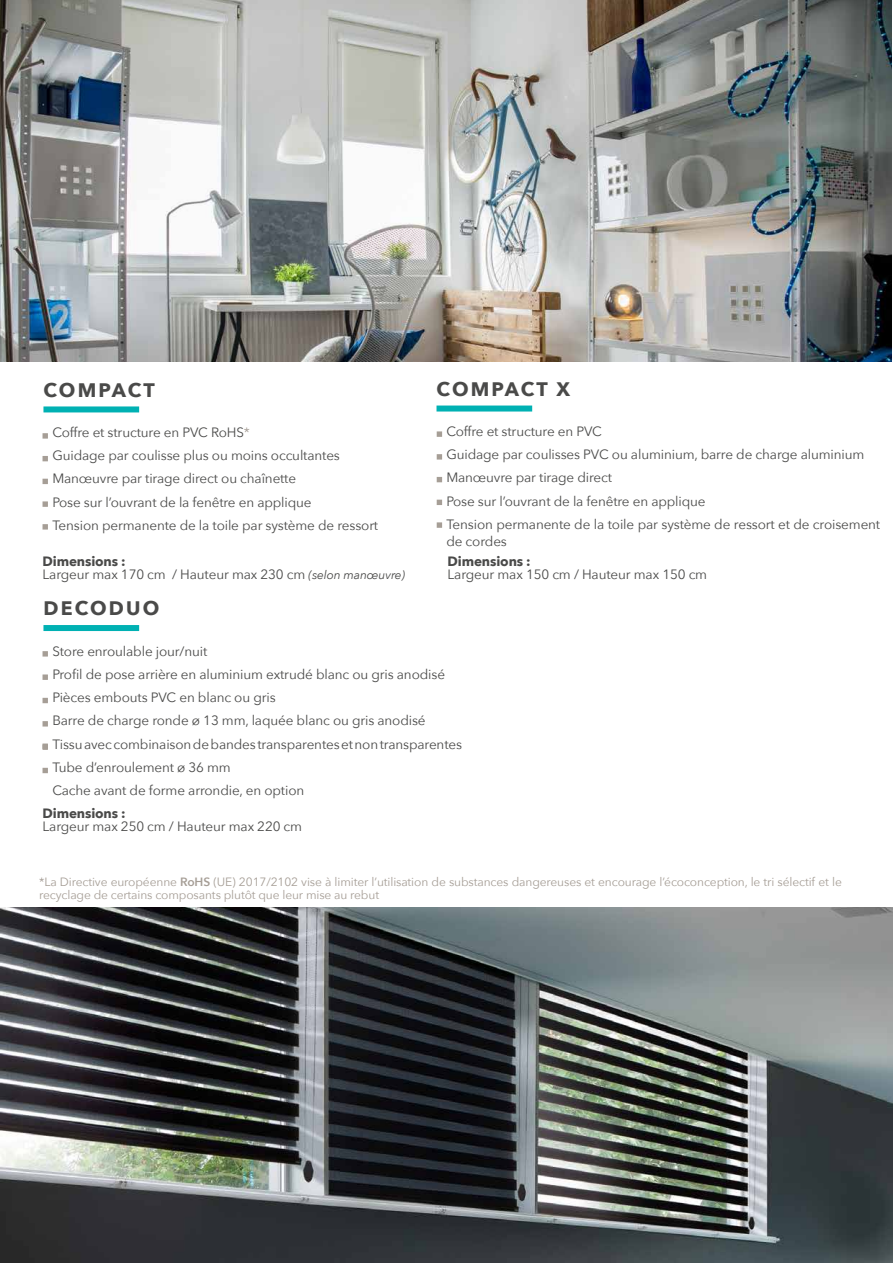
<style>
.page{position:relative;width:893px;height:1263px;background:#fff}
.page>*{position:absolute;margin:0;border:0;box-sizing:border-box;transform-origin:0 0}
.t1{font:700 19.5px "Avenir Next";letter-spacing:.105em;color:#4a4a49}
.t2{font:13.5px/23.2px "Avenir Next";letter-spacing:-.01em;color:#4a4a49}
.t3{font:700 13.5px "Avenir Next";letter-spacing:-.01em;color:#4a4a49}
.t4{font:12px/13.5px "Avenir Next";letter-spacing:-.01em;color:#a69e96}
.s1{color:#a69e96}
.s2{font-weight:700}
.s3{font-style:italic;font-size:12px}
.s4{font-weight:600}
</style>
<div class="page">
<img style="left:0;top:0;width:891px;height:362px">
<div style="left:43px;top:406px;width:96px;height:6px;background:#00b1b3"></div>
<div style="left:436px;top:405px;width:96px;height:6px;background:#00b1b3"></div>
<svg style="left:437px;top:431px;width:5px;height:6px"></svg>
<svg style="left:437px;top:454px;width:5px;height:6px"></svg>
<svg style="left:437px;top:477px;width:5px;height:5px"></svg>
<svg style="left:437px;top:500px;width:5px;height:5px"></svg>
<svg style="left:437px;top:522px;width:5px;height:6px"></svg>
<img style="left:0;top:908px;width:893px;height:355px">
<svg style="left:43px;top:433px;width:5px;height:6px"></svg>
<svg style="left:43px;top:456px;width:5px;height:5px"></svg>
<svg style="left:43px;top:479px;width:5px;height:5px"></svg>
<svg style="left:43px;top:501px;width:5px;height:6px"></svg>
<svg style="left:43px;top:524px;width:5px;height:6px"></svg>
<div style="left:43px;top:625px;width:96px;height:6px;background:#00b1b3"></div>
<svg style="left:43px;top:651px;width:5px;height:5px"></svg>
<svg style="left:43px;top:674px;width:5px;height:6px"></svg>
<svg style="left:43px;top:698px;width:5px;height:5px"></svg>
<svg style="left:43px;top:721px;width:5px;height:5px"></svg>
<svg style="left:43px;top:768px;width:5px;height:5px"></svg>
<svg style="left:43px;top:743px;width:5px;height:7px"></svg>
<h1 class="t1" style="left:43px;top:373px;width:113px">COMPACT</h1>
<p class="t2" style="left:52px;top:420px;width:327px">Coffre et structure en PVC RoHS<span class="s1">*<br></span>Guidage par coulisse plus ou moins occultantes Manœuvre par tirage direct ou chaînette<br>Pose sur l’ouvrant de la fenêtre en applique<br>Tension permanente de la toile par système de ressort</p>
<h1 class="t1" style="left:436px;top:372px;width:135px">COMPACT X</h1>
<p class="t2" style="left:446px;top:419px;width:435px">Coffre et structure en PVC<br>Guidage par coulisses PVC ou aluminium, barre de charge aluminium Manœuvre par tirage direct<br>Pose sur l’ouvrant de la fenêtre en applique<br>Tension permanente de la toile par système de ressort et de croisement</p>
<p class="t2" style="left:446px;top:529px;width:62px">de cordes</p>
<p class="t2" style="left:43px;top:555px;width:364px;line-height:12.8px"><span class="s2">Dimensions :<br></span>Largeur max 170 cm / Hauteur max 230 cm <span class="s3">(selon manoeuvre)</span></p>
<p class="t3" style="left:448px;top:550px;width:85px">Dimensions :</p>
<p class="t2" style="left:448px;top:562px;width:261px">Largeur max 150 cm / Hauteur max 150 cm</p>
<h1 class="t1" style="left:43px;top:592px;width:117px">DECODUO</h1>
<p class="t2" style="left:52px;top:639px;width:411px">Store enroulable jour/nuit<br>Profil de pose arrière en aluminium extrudé blanc ou gris anodisé Pièces embouts PVC en blanc ou gris<br>Barre de charge ronde ø 13 mm, laquée blanc ou gris anodisé<br>Tissu avec combinaison de bandes transparentes et non transparentes Tube d’enroulement ø 36 mm<br>Cache avant de forme arrondie, en option</p>
<p class="t3" style="left:43px;top:802px;width:85px">Dimensions :</p>
<p class="t2" style="left:43px;top:814px;width:261px">Largeur max 250 cm / Hauteur max 220 cm</p>
<p class="t4" style="left:39px;top:874px;width:804px">*La Directive européenne <span class="s4">RoHS</span> (UE) 2017/2102 vise à limiter l’utilisation de substances dangereuses et encourage l’écoconception, le tri sélectif et le recyclage de certains composants plutôt que leur mise au rebut</p>
</div>
